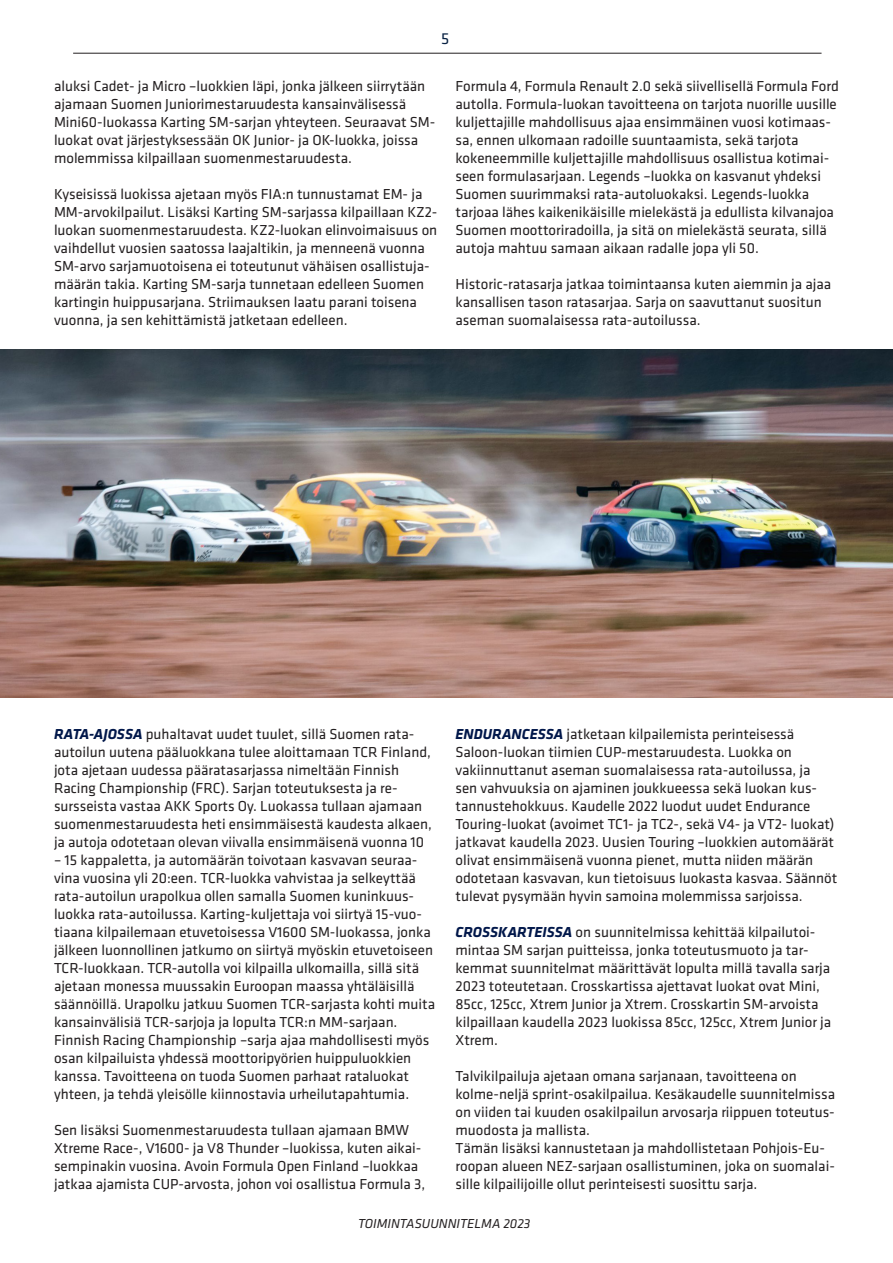
<style>
.page{position:relative;width:893px;height:1263px;background:#fff}
.page>*{position:absolute;margin:0;border:0;box-sizing:border-box;transform-origin:0 0}
.t1{font:16.5px "Klavika";color:#092243}
.t2{font:15px/18px "Klavika";color:#231f20}
.t3{font:italic 13.5px "Klavika";color:#231f20}
.s1{font-weight:700;font-style:italic;color:#00174a}
</style>
<div class="page">
<hr style="left:73px;top:53px;width:748px;height:1px;background:#231f20">
<img style="left:1px;top:349px;width:892px;height:349px">
<p class="t1" style="left:441px;top:28px;width:10px">5</p>
<p class="t2" style="left:54px;top:77px;width:383px">aluksi Cadet- ja Micro –luokkien läpi, jonka jälkeen siirrytään ajamaan Suomen Juniorimestaruudesta kansainvälisessä Mini60-luokassa Karting SM-sarjan yhteyteen. Seuraavat SM&shy;luokat ovat järjestyksessään OK Junior- ja OK-luokka, joissa molemmissa kilpaillaan suomenmestaruudesta.</p>
<p class="t2" style="left:54px;top:185px;width:385px">Kyseisissä luokissa ajetaan myös FIA:n tunnustamat EM- ja MM-arvokilpailut. Lisäksi Karting SM-sarjassa kilpaillaan KZ2- luokan suomenmestaruudesta. KZ2-luokan elinvoimaisuus on vaihdellut vuosien saatossa laajaltikin, ja menneenä vuonna SM-arvo sarjamuotoisena ei toteutunut vähäisen osallistuja&shy;määrän takia. Karting SM-sarja tunnetaan edelleen Suomen kartingin huippusarjana. Striimauksen laatu parani toisena vuonna, ja sen kehittämistä jatketaan edelleen.</p>
<p class="t2" style="left:455px;top:77px;width:385px">Formula 4, Formula Renault 2.0 sekä siivellisellä Formula Ford autolla. Formula-luokan tavoitteena on tarjota nuorille uusille kuljettajille mahdollisuus ajaa ensimmäinen vuosi kotimaas&shy;sa, ennen ulkomaan radoille suuntaamista, sekä tarjota kokeneemmille kuljettajille mahdollisuus osallistua kotimai&shy;seen formulasarjaan. Legends –luokka on kasvanut yhdeksi Suomen suurimmaksi rata-autoluokaksi. Legends-luokka tarjoaa lähes kaikenikäisille mielekästä ja edullista kilvanajoa Suomen moottoriradoilla, ja sitä on mielekästä seurata, sillä autoja mahtuu samaan aikaan radalle jopa yli 50.</p>
<p class="t2" style="left:455px;top:275px;width:377px">Historic-ratasarja jatkaa toimintaansa kuten aiemmin ja ajaa kansallisen tason ratasarjaa. Sarja on saavuttanut suositun aseman suomalaisessa rata-autoilussa.</p>
<p class="t2" style="left:54px;top:725px;width:379px"><span class="s1">RATA-AJOSSA</span> puhaltavat uudet tuulet, sillä Suomen rata&shy;autoilun uutena pääluokkana tulee aloittamaan TCR Finland, jota ajetaan uudessa pääratasarjassa nimeltään Finnish Racing Championship (FRC). Sarjan toteutuksesta ja re&shy;sursseista vastaa AKK Sports Oy. Luokassa tullaan ajamaan suomenmestaruudesta heti ensimmäisestä kaudesta alkaen, ja autoja odotetaan olevan viivalla ensimmäisenä vuonna 10</p>
<p class="t2" style="left:54px;top:851px;width:383px">– 15 kappaletta, ja automäärän toivotaan kasvavan seuraa&shy;vina vuosina yli 20:een. TCR-luokka vahvistaa ja selkeyttää rata-autoilun urapolkua ollen samalla Suomen kuninkuus&shy;luokka rata-autoilussa. Karting-kuljettaja voi siirtyä 15-vuo&shy;tiaana kilpailemaan etuvetoisessa V1600 SM-luokassa, jonka jälkeen luonnollinen jatkumo on siirtyä myöskin etuvetoiseen TCR-luokkaan. TCR-autolla voi kilpailla ulkomailla, sillä sitä ajetaan monessa muussakin Euroopan maassa yhtäläisillä säännöillä. Urapolku jatkuu Suomen TCR-sarjasta kohti muita kansainvälisiä TCR-sarjoja ja lopulta TCR:n MM-sarjaan.<br>Finnish Racing Championship –sarja ajaa mahdollisesti myös osan kilpailuista yhdessä moottoripyörien huippuluokkien kanssa. Tavoitteena on tuoda Suomen parhaat rataluokat yhteen, ja tehdä yleisölle kiinnostavia urheilutapahtumia.</p>
<p class="t2" style="left:54px;top:1121px;width:373px">Sen lisäksi Suomenmestaruudesta tullaan ajamaan BMW Xtreme Race-, V1600- ja V8 Thunder –luokissa, kuten aikai&shy;sempinakin vuosina. Avoin Formula Open Finland –luokkaa jatkaa ajamista CUP-arvosta, johon voi osallistua Formula 3,</p>
<p class="t2" style="left:455px;top:725px;width:383px"><span class="s1">ENDURANCESSA</span> jatketaan kilpailemista perinteisessä Saloon-luokan tiimien CUP-mestaruudesta. Luokka on vakiinnuttanut aseman suomalaisessa rata-autoilussa, ja<br>sen vahvuuksia on ajaminen joukkueessa sekä luokan kus&shy;tannustehokkuus. Kaudelle 2022 luodut uudet Endurance Touring-luokat (avoimet TC1- ja TC2-, sekä V4- ja VT2- luokat) jatkavat kaudella 2023. Uusien Touring –luokkien automäärät olivat ensimmäisenä vuonna pienet, mutta niiden määrän odotetaan kasvavan, kun tietoisuus luokasta kasvaa. Säännöt tulevat pysymään hyvin samoina molemmissa sarjoissa.</p>
<p class="t2" style="left:455px;top:923px;width:377px"><span class="s1">CROSSKARTEISSA</span> on suunnitelmissa kehittää kilpailutoi&shy;mintaa SM sarjan puitteissa, jonka toteutusmuoto ja tar&shy;kemmat suunnitelmat määrittävät lopulta millä tavalla sarja 2023 toteutetaan. Crosskartissa ajettavat luokat ovat Mini, 85cc, 125cc, Xtrem Junior ja Xtrem. Crosskartin SM-arvoista kilpaillaan kaudella 2023 luokissa 85cc, 125cc, Xtrem Junior ja Xtrem.</p>
<p class="t2" style="left:455px;top:1067px;width:381px">Talvikilpailuja ajetaan omana sarjanaan, tavoitteena on kolme-neljä sprint-osakilpailua. Kesäkaudelle suunnitelmissa on viiden tai kuuden osakilpailun arvosarja riippuen toteutus&shy;muodosta ja mallista.</p>
<p class="t2" style="left:455px;top:1139px;width:381px">Tämän lisäksi kannustetaan ja mahdollistetaan Pohjois-Eu&shy;roopan alueen NEZ-sarjaan osallistuminen, joka on suomalai&shy;sille kilpailijoille ollut perinteisesti suosittu sarja.</p>
<p class="t3" style="left:358px;top:1215px;width:174px">TOIMINTASUUNNITELMA 2023</p>
</div>
